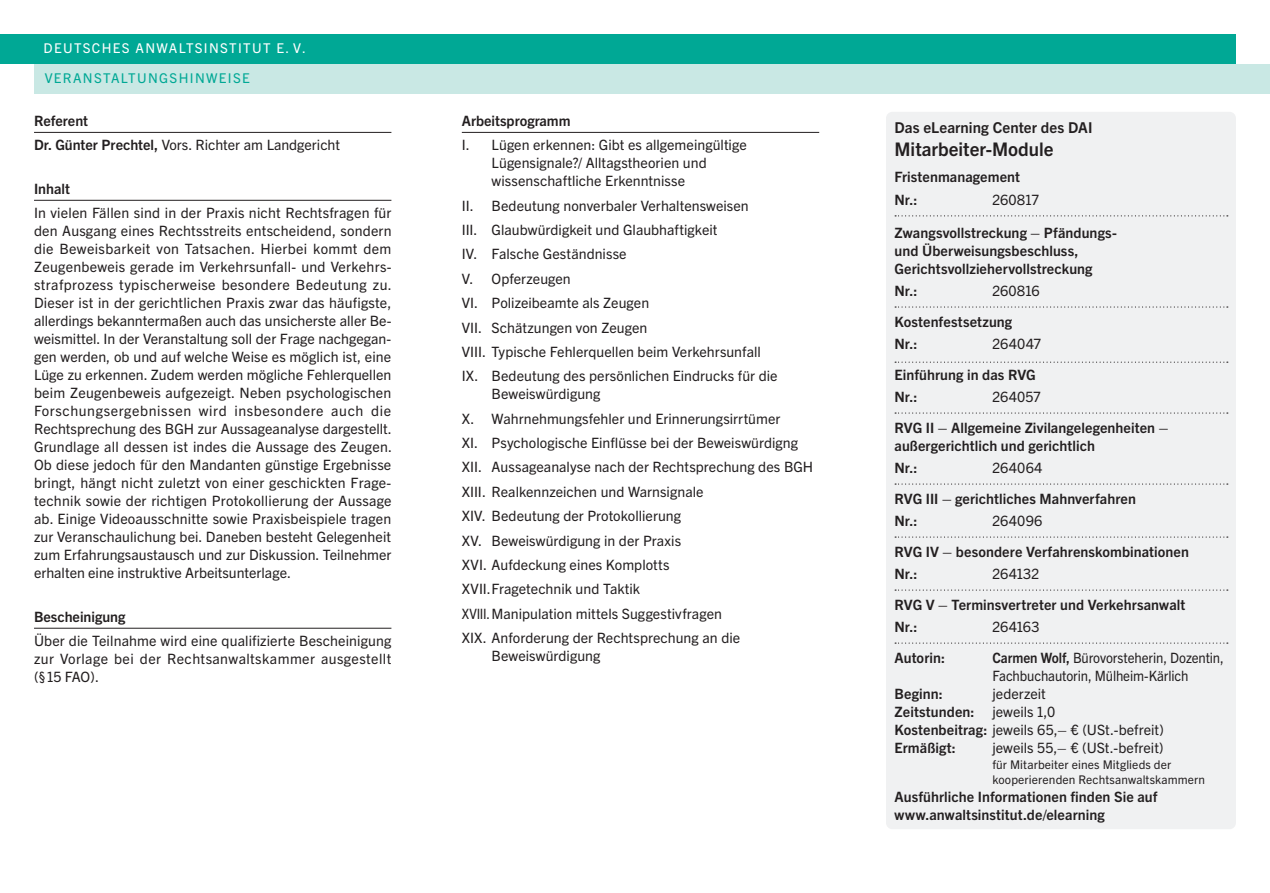
<style>
.page{position:relative;width:1270px;height:893px;background:#fff}
.page>*{position:absolute;margin:0;border:0;box-sizing:border-box;transform-origin:0 0}
.t1{font:700 18.75px "Trade Gothic Next LT Pro";color:#231f20}
.t2{font:700 15px "Trade Gothic Next LT Pro";letter-spacing:.005em;color:#231f20}
.t3{font:14.25px/18px "Trade Gothic Next LT Pro";letter-spacing:.005em;color:#231f20}
.t4{font:700 14.25px/22.2px "Trade Gothic Next LT Pro";letter-spacing:.005em;color:#231f20}
.t5{font:14.25px/18px "Trade Gothic Next LT Pro";letter-spacing:.005em;color:#231f20;scale:.93 1}
.t6{font:13.5px "Trade Gothic Next LT Pro";letter-spacing:.1em;color:#fff}
.t7{font:13.5px "Trade Gothic Next LT Pro";letter-spacing:.1em;color:#00a895}
.t8{font:12px/14.4px "Trade Gothic Next LT Pro";letter-spacing:.01em;color:#231f20}
.s1{font-weight:400}
.s2{font-weight:700}
</style>
<div class="page">
<div style="left:34px;top:64px;width:1235px;height:30px;background:#c9e8e4"></div>
<div style="left:0;top:34px;width:1235px;height:30px;background:#00a895"></div>
<hr style="left:462px;top:132px;width:357px;height:1px;background:#231f20">
<hr style="left:34px;top:132px;width:357px;height:1px;background:#231f20">
<hr style="left:34px;top:200px;width:357px;height:1px;background:#231f20">
<hr style="left:34px;top:628px;width:357px;height:1px;background:#231f20">
<div style="left:885px;top:112px;width:350px;height:717px;background:#f0f1f2;border-radius:6px"></div>
<svg style="left:895px;top:215px;width:332px;height:1px"></svg>
<svg style="left:895px;top:306px;width:332px;height:2px"></svg>
<svg style="left:895px;top:362px;width:332px;height:1px"></svg>
<svg style="left:895px;top:412px;width:332px;height:2px"></svg>
<svg style="left:895px;top:483px;width:332px;height:2px"></svg>
<svg style="left:895px;top:536px;width:332px;height:2px"></svg>
<svg style="left:895px;top:589px;width:332px;height:2px"></svg>
<svg style="left:895px;top:642px;width:332px;height:2px"></svg>
<p class="t6" style="left:44px;top:39px;width:264px">DEUTSCHES ANWALTSINSTITUT E. V.</p>
<p class="t7" style="left:45px;top:69px;width:207px">VERANSTALTUNGSHINWEISE</p>
<p class="t4" style="left:34px;top:107px;width:307px;line-height:24.5px">Referent<br>Dr. Günter Prechtel, <span class="s1">Vors. Richter am Landgericht</span></p>
<p class="t4" style="left:34px;top:176px;width:37px">Inhalt</p>
<p class="t3" style="left:34px;top:203px;width:359px;text-align:justify">In vielen Fällen sind in der Praxis nicht Rechtsfragen für den Ausgang eines Rechtsstreits entscheidend, sondern die Beweisbarkeit von Tatsachen. Hierbei kommt dem Zeugenbeweis gerade im Verkehrsunfall- und Verkehrs&shy;strafprozess typischerweise besondere Bedeutung zu.<br>Dieser ist in der gerichtlichen Praxis zwar das häufigste, allerdings bekanntermaßen auch das unsicherste aller Be&shy;weismittel. In der Veranstaltung soll der Frage nachgegan&shy;gen werden, ob und auf welche Weise es möglich ist, eine Lüge zu erkennen. Zudem werden mögliche Fehlerquellen beim Zeugenbeweis aufgezeigt. Neben psychologischen Forschungsergebnissen wird insbesondere auch die Rechtsprechung des BGH zur Aussageanalyse dargestellt.<br>Grundlage all dessen ist indes die Aussage des Zeugen.<br>Ob diese jedoch für den Mandanten günstige Ergebnisse bringt, hängt nicht zuletzt von einer geschickten Frage&shy;technik sowie der richtigen Protokollierung der Aussage ab. Einige Videoausschnitte sowie Praxisbeispiele tragen zur Veranschaulichung bei. Daneben besteht Gelegenheit zum Erfahrungsaustausch und zur Diskussion. Teilnehmer erhalten eine instruktive Arbeitsunterlage.</p>
<p class="t4" style="left:34px;top:604px;width:93px">Bescheinigung</p>
<p class="t3" style="left:34px;top:631px;width:359px;text-align:justify">Über die Teilnahme wird eine qualifizierte Bescheinigung zur Vorlage bei der Rechtsanwaltskammer ausgestellt (§ 15 FAO).</p>
<p class="t4" style="left:462px;top:109px;width:110px">Arbeitsprogramm</p>
<p class="t3" style="left:491px;top:135px;width:256px;text-indent:-30px">I. Lügen erkennen: Gibt es allgemeingültige<br>Lügensignale?/ Alltagstheorien und wissenschaftliche Erkenntnisse</p>
<p class="t3" style="left:462px;top:192px;width:317px;line-height:24.5px">II. Bedeutung nonverbaler Verhaltensweisen<br>III. Glaubwürdigkeit und Glaubhaftigkeit<br>IV. Falsche Geständnisse<br>V. Opferzeugen<br>VI. Polizeibeamte als Zeugen<br>VII. Schätzungen von Zeugen<br>VIII. Typische Fehlerquellen beim Verkehrsunfall IX. Bedeutung des persönlichen Eindrucks für die</p>
<p class="t3" style="left:462px;top:381px;width:353px;line-height:24.5px;text-indent:30px">Beweiswürdigung<br>X. Wahrnehmungsfehler und Erinnerungsirrtümer<br>XI. Psychologische Einflüsse bei der Beweiswürdigng XII. Aussageanalyse nach der Rechtsprechung des BGH XIII. Realkennzeichen und Warnsignale<br>XIV. Bedeutung der Protokollierung<br>XV. Beweiswürdigung in der Praxis<br>XVI. Aufdeckung eines Komplotts<br>XVII.Fragetechnik und Taktik<br>XVIII.Manipulation mittels Suggestivfragen<br>XIX. Anforderung der Rechtsprechung an die</p>
<p class="t3" style="left:491px;top:646px;width:110px">Beweiswürdigung</p>
<p class="t2" style="left:894px;top:118px;width:199px">Das eLearning Center des DAI</p>
<h1 class="t1" style="left:894px;top:136px;width:160px">Mitarbeiter-Module</h1>
<p class="t4" style="left:894px;top:165px;width:127px">Fristenmanagement<br>Nr.:</p>
<p class="t3" style="left:992px;top:190px;width:48px">260817</p>
<p class="t4" style="left:894px;top:222px;width:224px;line-height:18px">Zwangsvollstreckung – Pfändungs&shy;und Überweisungsbeschluss,<br>Gerichtsvollziehervollstreckung</p>
<p class="t4" style="left:894px;top:279px;width:24px">Nr.:</p>
<p class="t3" style="left:992px;top:281px;width:49px">260816</p>
<p class="t4" style="left:894px;top:309px;width:119px">Kostenfestsetzung<br>Nr.:</p>
<p class="t3" style="left:992px;top:334px;width:50px">264047</p>
<p class="t4" style="left:894px;top:362px;width:143px">Einführung in das RVG<br>Nr.:</p>
<p class="t3" style="left:992px;top:387px;width:50px">264057</p>
<p class="t4" style="left:894px;top:417px;width:275px;line-height:18px">RVG II – Allgemeine Zivilangelegenheiten – außergerichtlich und gerichtlich</p>
<p class="t4" style="left:894px;top:456px;width:24px">Nr.:</p>
<p class="t3" style="left:992px;top:458px;width:52px">264064</p>
<p class="t4" style="left:894px;top:486px;width:243px">RVG III – gerichtliches Mahnverfahren<br>Nr.:</p>
<p class="t3" style="left:992px;top:511px;width:52px">264096</p>
<p class="t4" style="left:894px;top:539px;width:296px">RVG IV – besondere Verfahrenskombinationen<br>Nr.:</p>
<p class="t3" style="left:992px;top:564px;width:48px">264132</p>
<p class="t4" style="left:894px;top:592px;width:292px">RVG V – Terminsvertreter und Verkehrsanwalt<br>Nr.:</p>
<p class="t3" style="left:992px;top:617px;width:49px">264163</p>
<p class="t4" style="left:894px;top:645px;width:52px">Autorin:</p>
<p class="t5" style="left:992px;top:647px;width:250px"><span class="s2">Carmen Wolf,</span> Bürovorsteherin, Dozentin,<br>Fachbuchautorin, Mülheim-Kärlich</p>
<p class="t4" style="left:894px;top:681px;width:50px">Beginn:</p>
<p class="t3" style="left:894px;top:683px;width:271px;text-indent:98px">jederzeit<br><span class="s2">Zeitstunden:</span> jeweils 1,0<br><span class="s2">Kostenbeitrag:</span> jeweils 65,– € (USt.-befreit)<br><span class="s2">Ermäßigt:</span></p>
<p class="t3" style="left:992px;top:737px;width:173px">jeweils 55,– € (USt.-befreit)</p>
<p class="t8" style="left:992px;top:757px;width:214px">für Mitarbeiter eines Mitglieds der kooperierenden Rechtsanwaltskammern</p>
<p class="t4" style="left:894px;top:786px;width:264px;line-height:18px">Ausführliche Informationen finden Sie auf www.anwaltsinstitut.de/elearning</p>
</div>
